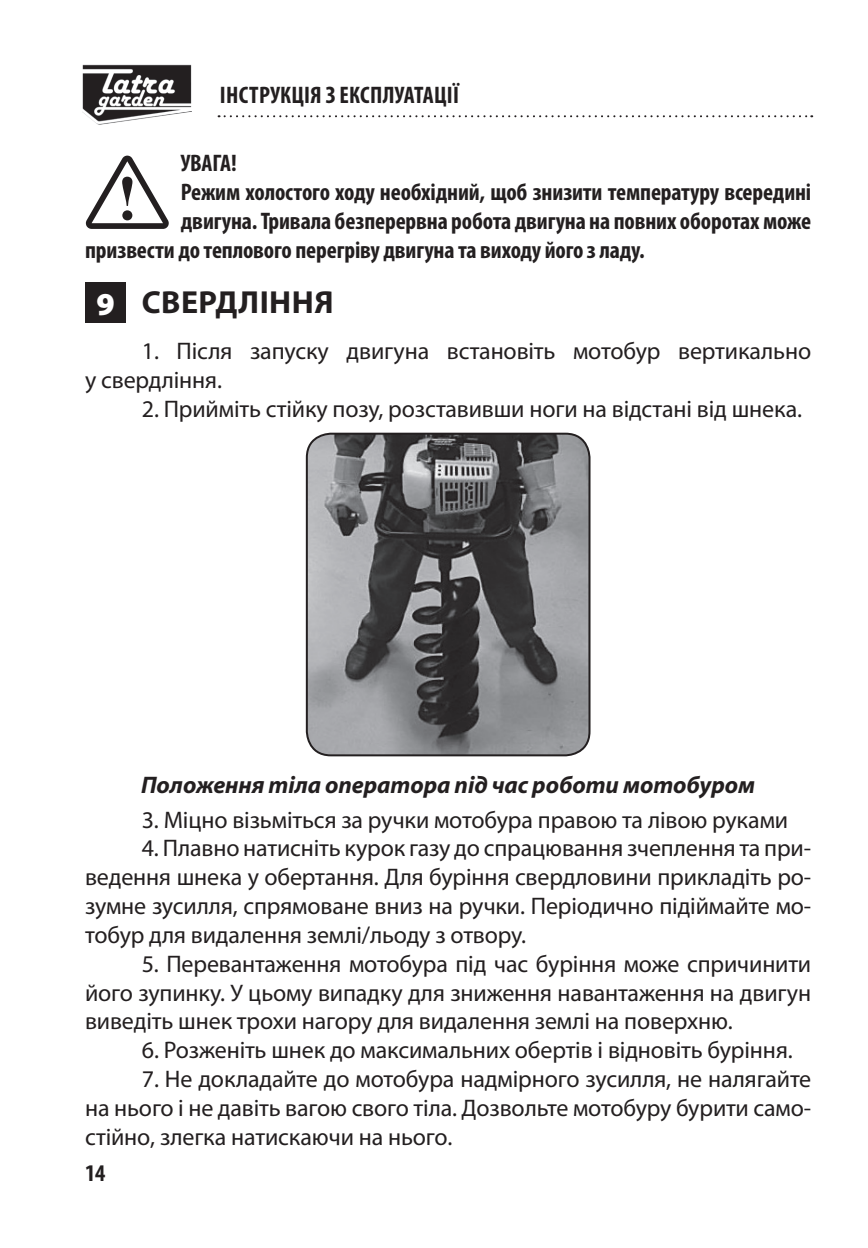
<style>
.page{position:relative;width:868px;height:1248px;background:#fff}
.page>*{position:absolute;margin:0;border:0;box-sizing:border-box;transform-origin:0 0}
.t1{font:700 32px "Myriad Pro";letter-spacing:.015em;color:#231f20}
.t2{font:24px/28.8px "Myriad Pro";letter-spacing:-.005em;color:#231f20;text-align:justify}
.t3{font:700 condensed 24px "Myriad Pro";letter-spacing:-.005em;color:#231f20}
.t4{font:italic 700 24px "Myriad Pro";letter-spacing:-.005em;color:#231f20}
.t5{font:700 condensed 24px "Myriad Pro";letter-spacing:.015em;color:#231f20}
.s1{font-weight:900;color:#fff}
</style>
<div class="page">
<svg style="left:218px;top:115px;width:594px;height:2px"></svg>
<img style="left:82px;top:64px;width:109px;height:61px">
<svg style="left:86px;top:156px;width:83px;height:73px"></svg>
<div style="left:85px;top:282px;width:41px;height:41px;background:#231f20"></div>
<img style="left:307px;top:435px;width:282px;height:320px">
<div style="left:306px;top:432px;width:284px;height:324px;border:2px solid #231f20;border-radius:24px"></div>
<p class="t5" style="left:220px;top:80px;width:241px">Інструкція з експлуатації</p>
<p class="t3" style="left:181px;top:148px;width:58px">УВАГА!</p>
<p class="t3" style="left:181px;top:177px;width:631px">Режим холостого ходу необхідний, щоб знизити температуру всередині</p>
<p class="t3" style="left:181px;top:206px;width:631px">двигуна. Тривала безперервна робота двигуна на повних оборотах може</p>
<p class="t3" style="left:85px;top:234px;width:561px">призвести до теплового перегріву двигуна та виходу його з ладу.</p>
<h1 class="t1" style="left:96px;top:281px;width:239px"><span class="s1">9</span> СВЕРДЛІННЯ</h1>
<p class="t2" style="left:85px;top:336px;width:727px;text-indent:57px">1. Після запуску двигуна встановіть мотобур вертикально у свердління.</p>
<p class="t2" style="left:142px;top:393px;width:659px">2. Прийміть стійку позу, розставивши ноги на відстані від шнека.</p>
<p class="t4" style="left:141px;top:769px;width:615px">Положення тіла оператора під час роботи мотобуром</p>
<p class="t2" style="left:142px;top:804px;width:647px">3. Міцно візьміться за ручки мотобура правою та лівою руками</p>
<p class="t2" style="left:85px;top:833px;width:727px;text-indent:57px">4. Плавно натисніть курок газу до спрацювання зчеплення та при&shy;ведення шнека у обертання. Для буріння свердловини прикладіть ро&shy;зумне зусилля, спрямоване вниз на ручки. Періодично підіймайте мо&shy;тобур для видалення землі/льоду з отвору.</p>
<p class="t2" style="left:85px;top:948px;width:727px;text-indent:57px">5. Перевантаження мотобура під час буріння може спричинити його зупинку. У цьому випадку для зниження навантаження на двигун виведіть шнек трохи нагору для видалення землі на поверхню.</p>
<p class="t2" style="left:142px;top:1035px;width:650px">6. Розженіть шнек до максимальних обертів і відновіть буріння.</p>
<p class="t2" style="left:85px;top:1063px;width:727px;text-indent:57px">7. Не докладайте до мотобура надмірного зусилля, не налягайте на нього і не давіть вагою свого тіла. Дозвольте мотобуру бурити само&shy;стійно, злегка натискаючи на нього.</p>
<p class="t3" style="left:85px;top:1157px;width:22px">14</p>
</div>
